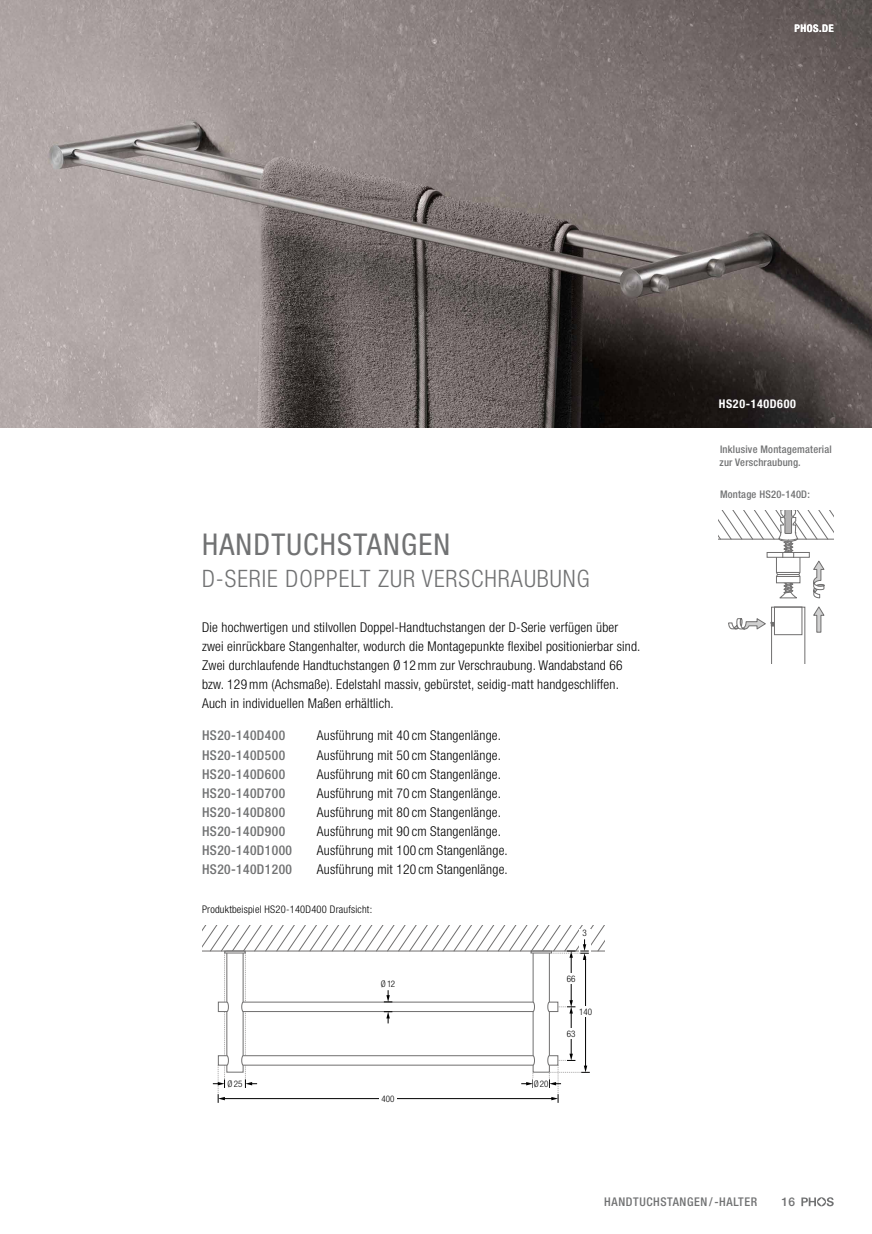
<style>
.page{position:relative;width:872px;height:1234px;background:#fff}
.page>*{position:absolute;margin:0;border:0;box-sizing:border-box;transform-origin:0 0}
.t1{font:condensed 30px "Helvetica Neue LT Std";letter-spacing:.04em;color:#717273}
.t2{font:300 condensed 24px "Helvetica Neue LT Std";letter-spacing:.04em;color:#717273}
.t3{font:300 condensed 13.5px/19.2px "Helvetica Neue LT Std";letter-spacing:.015em;color:#000}
.t4{font:500 condensed 13.5px "Helvetica Neue LT Std";letter-spacing:.03em;color:#717273}
.t5{font:500 condensed 12px "Helvetica Neue LT Std";letter-spacing:.05em;color:#717273}
.t6{font:700 condensed 12px "Helvetica Neue LT Std";letter-spacing:.05em;color:#fff}
.t7{font:500 12px "Helvetica Neue LT Std";color:#717273}
.t8{font:500 condensed 10.5px/12.8px "Helvetica Neue LT Std";letter-spacing:.02em;color:#717273}
.t9{font:300 condensed 10.5px "Helvetica Neue LT Std";letter-spacing:.02em;color:#000}
.t10{font:700 condensed 10.5px "Helvetica Neue LT Std";letter-spacing:.05em;color:#fff}
.t11{font:300 condensed 9px "Helvetica Neue LT Std";color:#000}
</style>
<div class="page">
<svg style="left:813px;top:606px;width:11px;height:26px"></svg>
<svg style="left:719px;top:510px;width:114px;height:88px"></svg>
<div style="left:766px;top:552px;width:43px;height:5px;border:1px solid #706f6f"></div>
<svg style="left:728px;top:606px;width:77px;height:57px"></svg>
<img style="left:0;top:0;width:872px;height:427px">
<svg style="left:202px;top:925px;width:402px;height:177px"></svg>
<svg style="left:801px;top:1197px;width:32px;height:8px"></svg>
<p class="t10" style="left:794px;top:22px;width:41px">PHOS.DE</p>
<h1 class="t1" style="left:202px;top:527px;width:250px">HANDTUCHSTANGEN</h1>
<h2 class="t2" style="left:202px;top:565px;width:389px">D-SERIE DOPPELT ZUR VERSCHRAUBUNG</h2>
<p class="t3" style="left:202px;top:617px;width:440px">Die hochwertigen und stilvollen Doppel-Handtuchstangen der D-Serie verfügen über zwei einrückbare Stangenhalter, wodurch die Montagepunkte flexibel positionierbar sind.<br>Zwei durchlaufende Handtuchstangen Ø 12mm zur Verschraubung. Wandabstand 66 bzw. 129mm (Achsmaße). Edelstahl massiv, gebürstet, seidig-matt handgeschliffen.<br>Auch in individuellen Maßen erhältlich.</p>
<p class="t4" style="left:202px;top:727px;width:85px">HS20-140D400</p>
<p class="t3" style="left:317px;top:725px;width:186px">Ausführung mit 40 cm Stangenlänge.</p>
<p class="t4" style="left:202px;top:746px;width:85px">HS20-140D500</p>
<p class="t3" style="left:317px;top:744px;width:186px">Ausführung mit 50 cm Stangenlänge.</p>
<p class="t4" style="left:202px;top:765px;width:85px">HS20-140D600</p>
<p class="t3" style="left:317px;top:764px;width:186px">Ausführung mit 60 cm Stangenlänge.</p>
<p class="t4" style="left:202px;top:784px;width:85px">HS20-140D700</p>
<p class="t3" style="left:317px;top:783px;width:186px">Ausführung mit 70 cm Stangenlänge.</p>
<p class="t4" style="left:202px;top:804px;width:85px">HS20-140D800</p>
<p class="t3" style="left:317px;top:802px;width:186px">Ausführung mit 80 cm Stangenlänge.</p>
<p class="t4" style="left:202px;top:823px;width:85px">HS20-140D900</p>
<p class="t3" style="left:317px;top:821px;width:186px">Ausführung mit 90 cm Stangenlänge.</p>
<p class="t4" style="left:202px;top:842px;width:91px">HS20-140D1000</p>
<p class="t3" style="left:317px;top:840px;width:192px">Ausführung mit 100 cm Stangenlänge.</p>
<p class="t4" style="left:202px;top:861px;width:91px">HS20-140D1200</p>
<p class="t3" style="left:317px;top:859px;width:192px">Ausführung mit 120 cm Stangenlänge.</p>
<p class="t9" style="left:202px;top:902px;width:172px">Produktbeispiel HS20-140D400 Draufsicht:</p>
<p class="t11" style="left:381px;top:978px;width:16px">Ø12</p>
<p class="t11" style="left:228px;top:1078px;width:16px">Ø25</p>
<p class="t11" style="left:533px;top:1078px;width:16px">Ø20</p>
<p class="t11" style="left:381px;top:1093px;width:14px">400</p>
<p class="t11" style="left:582px;top:927px;width:6px">3</p>
<p class="t11" style="left:567px;top:973px;width:10px">66</p>
<p class="t11" style="left:579px;top:1006px;width:14px">140</p>
<p class="t11" style="left:567px;top:1028px;width:10px">63</p>
<p class="t6" style="left:719px;top:397px;width:78px">HS20-140D600</p>
<p class="t8" style="left:719px;top:443px;width:114px">Inklusive Montagematerial zur Verschraubung.</p>
<p class="t8" style="left:720px;top:487px;width:91px">Montage HS20-140D:</p>
<p class="t5" style="left:604px;top:1194px;width:154px">HANDTUCHSTANGEN/-HALTER</p>
<p class="t7" style="left:781px;top:1194px;width:15px">16</p>
</div>
